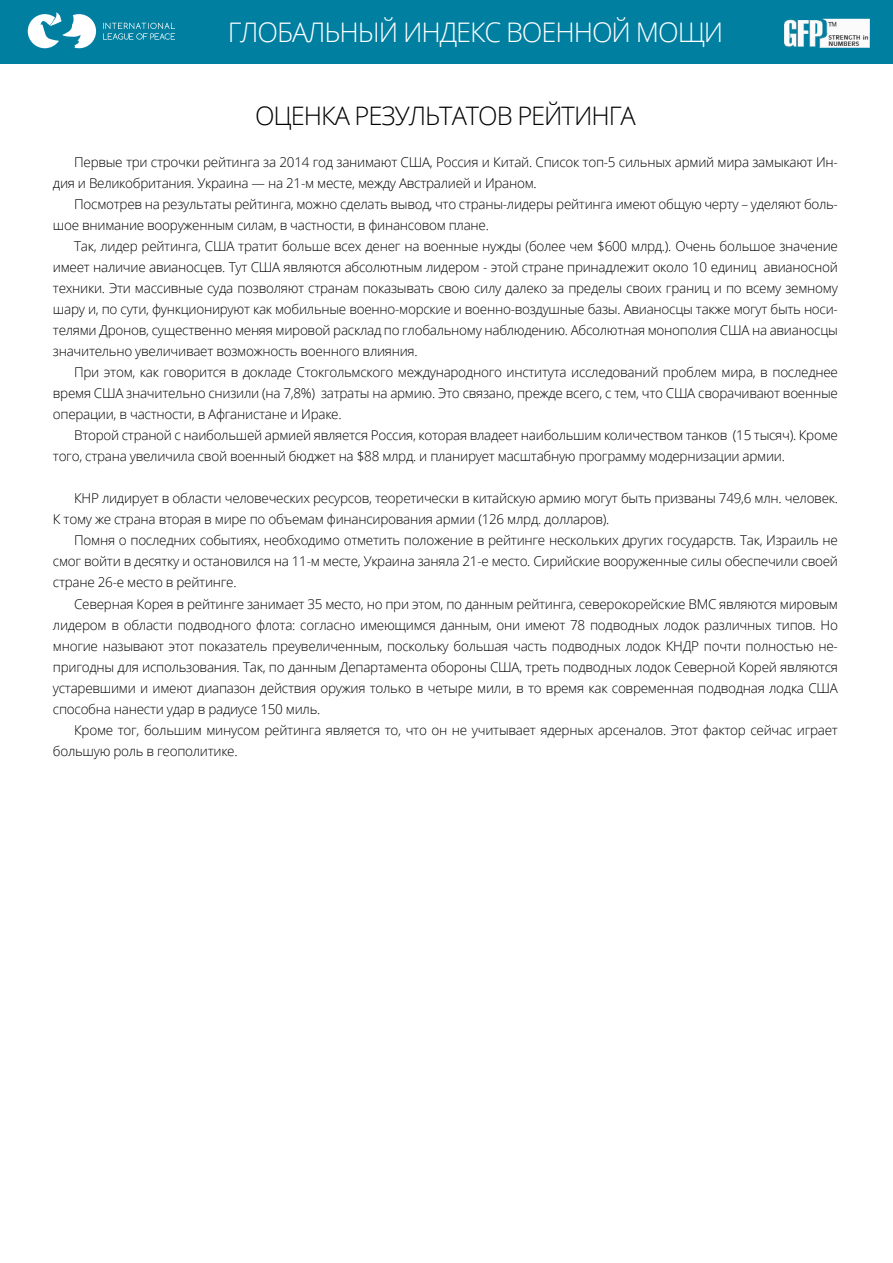
<style>
.page{position:relative;width:893px;height:1263px;background:#fff}
.page>*{position:absolute;margin:0;border:0;box-sizing:border-box;transform-origin:0 0}
.t1{font:300 27px "Open Sans";letter-spacing:-.04em;color:#fff}
.t2{font:300 25.5px "Open Sans";letter-spacing:-.04em;color:#000}
.t3{font:300 13.5px/21px "Open Sans";letter-spacing:-.02em;color:#000}
</style>
<div class="page">
<div style="left:0;top:0;width:893px;height:64px;background:#007fa1"></div>
<svg style="left:103px;top:23px;width:72px;height:17px"></svg>
<svg style="left:28px;top:12px;width:68px;height:36px"></svg>
<img style="left:784px;top:18px;width:86px;height:30px">
<h1 class="t1" style="left:228px;top:13px;width:497px">ГЛОБАЛЬНЫЙ ИНДЕКС ВОЕННОЙ МОЩИ</h1>
<h2 class="t2" style="left:255px;top:98px;width:382px">ОЦЕНКА РЕЗУЛЬТАТОВ РЕЙТИНГА</h2>
<p class="t3" style="left:53px;top:152px;width:786px;text-indent:21px">Первые три строчки рейтинга за 2014 год занимают США, Россия и Китай. Список топ-5 сильных армий мира замыкают Ин&shy;дия и Великобритания. Украина — на 21-м месте, между Австралией и Ираном.</p>
<p class="t3" style="left:53px;top:194px;width:787px;text-indent:21px">Посмотрев на результаты рейтинга, можно сделать вывод, что страны-лидеры рейтинга имеют общую черту – уделяют боль&shy;шое внимание вооруженным силам, в частности, в финансовом плане.</p>
<p class="t3" style="left:53px;top:236px;width:787px;text-align:justify;text-indent:21px">Так, лидер рейтинга, США тратит больше всех денег на военные нужды (более чем $600 млрд.). Очень большое значение имеет наличие авианосцев. Тут США являются абсолютным лидером - этой стране принадлежит около 10 единиц авианосной техники. Эти массивные суда позволяют странам показывать свою силу далеко за пределы своих границ и по всему земному шару и, по сути, функционируют как мобильные военно-морские и военно-воздушные базы. Авианосцы также могут быть носи&shy;телями Дронов, существенно меняя мировой расклад по глобальному наблюдению. Абсолютная монополия США на авианосцы значительно увеличивает возможность военного влияния.</p>
<p class="t3" style="left:53px;top:362px;width:786px;text-align:justify;text-indent:21px">При этом, как говорится в докладе Стокгольмского международного института исследований проблем мира, в последнее время США значительно снизили (на 7,8%) затраты на армию. Это связано, прежде всего, с тем, что США сворачивают военные операции, в частности, в Афганистане и Ираке.</p>
<p class="t3" style="left:53px;top:425px;width:786px;text-indent:21px">Второй страной с наибольшей армией является Россия, которая владеет наибольшим количеством танков (15 тысяч). Кроме того, страна увеличила свой военный бюджет на $88 млрд. и планирует масштабную программу модернизации армии.</p>
<p class="t3" style="left:53px;top:488px;width:786px;text-indent:21px">КНР лидирует в области человеческих ресурсов, теоретически в китайскую армию могут быть призваны 749,6 млн. человек.<br>К тому же страна вторая в мире по объемам финансирования армии (126 млрд. долларов).</p>
<p class="t3" style="left:53px;top:530px;width:786px;text-align:justify;text-indent:21px">Помня о последних событиях, необходимо отметить положение в рейтинге нескольких других государств. Так, Израиль не смог войти в десятку и остановился на 11-м месте, Украина заняла 21-е место. Сирийские вооруженные силы обеспечили своей стране 26-е место в рейтинге.</p>
<p class="t3" style="left:53px;top:593px;width:787px;text-align:justify;text-indent:21px">Северная Корея в рейтинге занимает 35 место, но при этом, по данным рейтинга, северокорейские ВМС являются мировым лидером в области подводного флота: согласно имеющимся данным, они имеют 78 подводных лодок различных типов. Но многие называют этот показатель преувеличенным, поскольку большая часть подводных лодок КНДР почти полностью не&shy;пригодны для использования. Так, по данным Департамента обороны США, треть подводных лодок Северной Корей являются устаревшими и имеют диапазон действия оружия только в четыре мили, в то время как современная подводная лодка США способна нанести удар в радиусе 150 миль.</p>
<p class="t3" style="left:53px;top:719px;width:787px;text-indent:21px">Кроме тог, большим минусом рейтинга является то, что он не учитывает ядерных арсеналов. Этот фактор сейчас играет большую роль в геополитике.</p>
</div>
